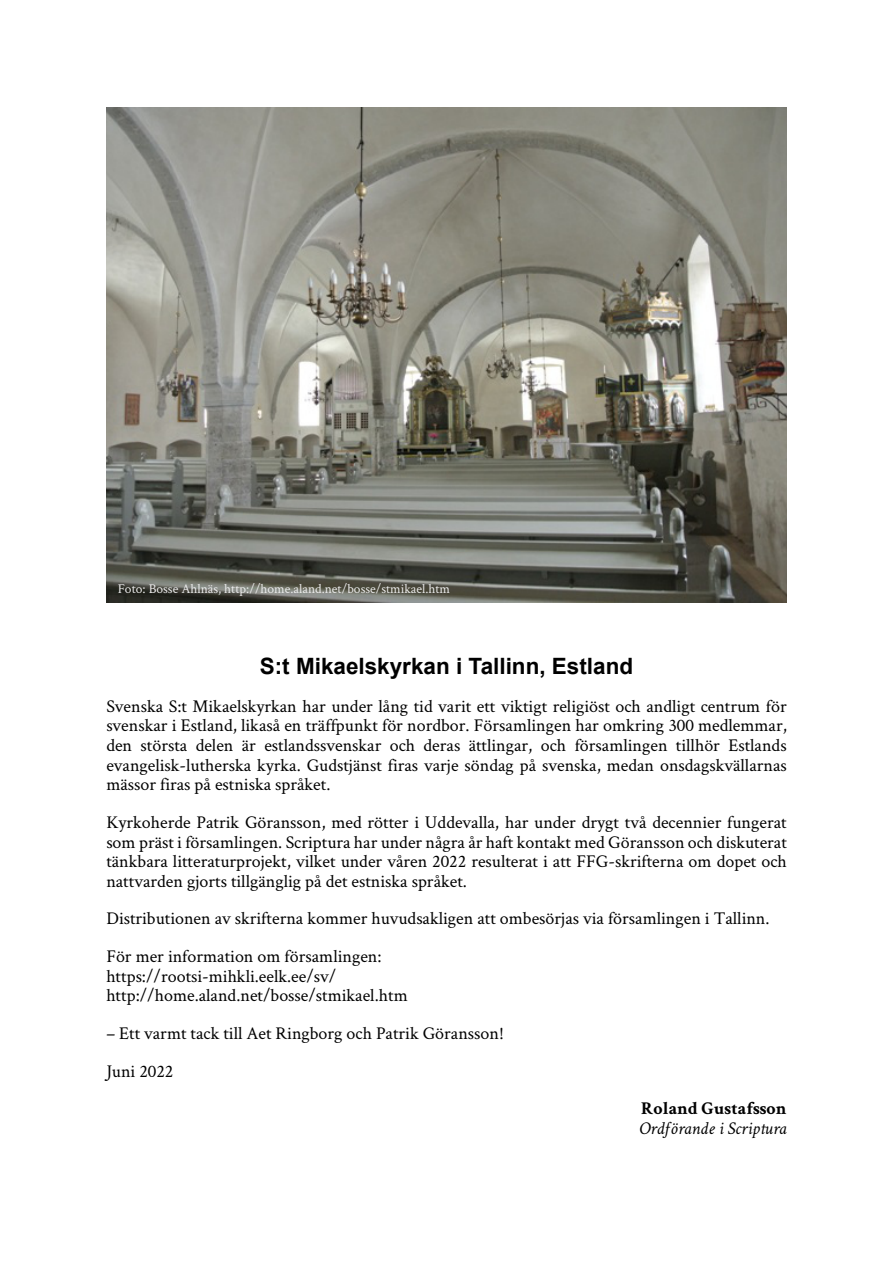
<style>
.page{position:relative;width:893px;height:1263px;background:#fff}
.page>*{position:absolute;margin:0;border:0;box-sizing:border-box;transform-origin:0 0}
.t1{font:22.5px "font 00000000289 acb 38";color:#000}
.t2{font:18px/19.6px "font 00000000289 acb 38";color:#000}
.t3{font:13.5px "font 00000000289 acb 38";color:#ebebeb}
</style>
<div class="page">
<img style="left:106px;top:108px;width:681px;height:494px">
<p class="t3" style="left:118px;top:579px;width:334px">Foto: Bosse Ahlnäs, http://home.aland.net/bosse/stmikael.htm</p>
<p class="t1" style="left:260px;top:654px;width:375px">S:t Mikaelskyrkan i Tallinn, Estland</p>
<p class="t2" style="left:106px;top:696px;width:682px;text-align:justify">Svenska S:t Mikaelskyrkan har under lång tid varit ett viktigt religiöst och andligt centrum för svenskar i Estland, likaså en träffpunkt för nordbor. Församlingen har omkring 300 medlemmar, den största delen är estlandssvenskar och deras ättlingar, och församlingen tillhör Estlands evangelisk-lutherska kyrka. Gudstjänst firas varje söndag på svenska, medan onsdagskvällarnas mässor firas på estniska språket.</p>
<p class="t2" style="left:106px;top:812px;width:682px;text-align:justify">Kyrkoherde Patrik Göransson, med rötter i Uddevalla, har under drygt två decennier fungerat som präst i församlingen. Scriptura har under några år haft kontakt med Göransson och diskuterat tänkbara litteraturprojekt, vilket under våren 2022 resulterat i att FFG-skrifterna om dopet och nattvarden gjorts tillgänglig på det estniska språket.</p>
<p class="t2" style="left:106px;top:899px;width:665px;line-height:37.7px">Distributionen av skrifterna kommer huvudsakligen att ombesörjas via församlingen i Tallinn.<br>För mer information om församlingen:</p>
<p class="t2" style="left:106px;top:965px;width:303px">https://rootsi-mihkli.eelk.ee/sv/ http://home.aland.net/bosse/stmikael.htm</p>
<p class="t2" style="left:106px;top:1014px;width:399px;line-height:37.7px">– Ett varmt tack till Aet Ringborg och Patrik Göransson!<br>Juni 2022</p>
<p class="t2" style="left:639px;top:1098px;width:149px">Roland Gustafsson<br>Ordförande i Scriptura</p>
</div>
